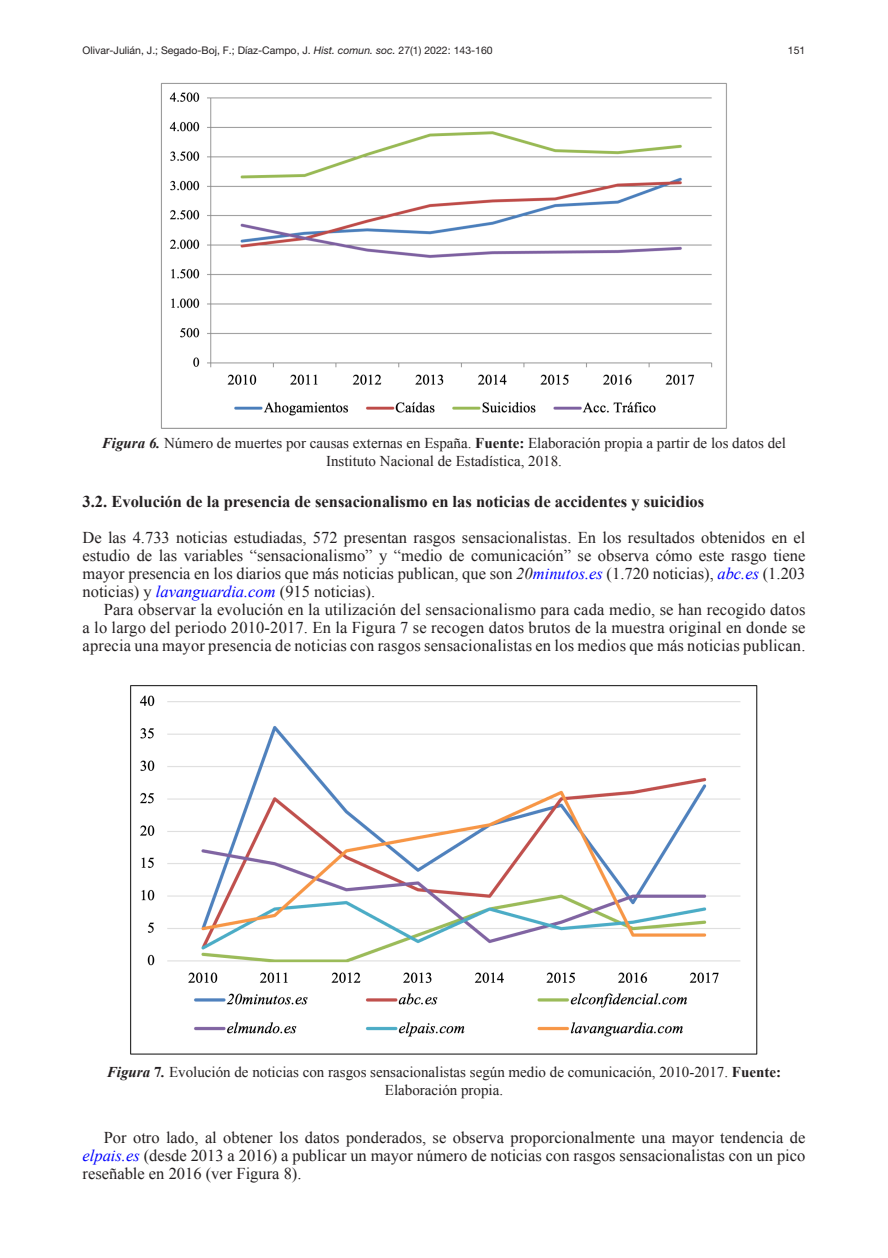
<style>
.page{position:relative;width:888px;height:1258px;background:#fff}
.page>*{position:absolute;margin:0;border:0;box-sizing:border-box;transform-origin:0 0}
.Normal1erParrafo{font:16.5px/18px "Times New Roman";color:#231f20;text-align:justify}
.Epigrafe_2nivel{font:700 16.5px "Times New Roman";color:#231f20}
.Pie_de_figuras{font:15px/18px "Times New Roman";color:#231f20;text-align:center}
.t1{font:10.5px "Helvetica Neue LT Pro";color:#231f20}
.s1{font-style:italic}
.s2{font-weight:700;font-style:italic}
.s3{font-weight:700}
.s4{font-style:italic;color:#00f}
</style>
<div class="page">
<img style="left:161px;top:83px;width:566px;height:346px">
<img style="left:130px;top:685px;width:628px;height:369px">
<p class="t1" style="left:83px;top:44px;width:412px">Olivar-Julián, J.; Segado-Boj, F.; Díaz-Campo, J. <span class="s1">Hist. comun. soc.</span> 27(1) 2022: 143-160</p>
<p class="t1" style="left:788px;top:44px;width:19px">151</p>
<p class="Pie_de_figuras" style="left:102px;top:434px;width:686px"><span class="s2">Figura 6.</span> Número de muertes por causas externas en España. <span class="s3">Fuente:</span> Elaboración propia a partir de los datos del<br>Instituto Nacional de Estadística, 2018.</p>
<p class="Epigrafe_2nivel" style="left:83px;top:490px;width:623px">3.2. Evolución de la presencia de sensacionalismo en las noticias de accidentes y suicidios</p>
<p class="Normal1erParrafo" style="left:83px;top:528px;width:724px">De las 4.733 noticias estudiadas, 572 presentan rasgos sensacionalistas. En los resultados obtenidos en el estudio de las variables “sensacionalismo” y “medio de comunicación” se observa cómo este rasgo tiene mayor presencia en los diarios que más noticias publican, que son <span class="s1">20</span><span class="s4">minutos.es</span> (1.720 noticias), <span class="s4">abc.es</span> (1.203 noticias) y <span class="s4">lavanguardia.com</span> (915 noticias).</p>
<p class="Normal1erParrafo" style="left:83px;top:600px;width:724px;text-indent:21px">Para observar la evolución en la utilización del sensacionalismo para cada medio, se han recogido datos a lo largo del periodo 2010-2017. En la Figura 7 se recogen datos brutos de la muestra original en donde se aprecia una mayor presencia de noticias con rasgos sensacionalistas en los medios que más noticias publican.</p>
<p class="Pie_de_figuras" style="left:107px;top:1062px;width:676px"><span class="s2">Figura</span> <span class="s3">7</span><span class="s2">.</span> Evolución de noticias con rasgos sensacionalistas según medio de comunicación, 2010-2017. <span class="s3">Fuente:<br></span>Elaboración propia.</p>
<p class="Normal1erParrafo" style="left:83px;top:1128px;width:724px;text-indent:21px">Por otro lado, al obtener los datos ponderados, se observa proporcionalmente una mayor tendencia de <span class="s4">elpais.es</span> (desde 2013 a 2016) a publicar un mayor número de noticias con rasgos sensacionalistas con un pico reseñable en 2016 (ver Figura 8).</p>
</div>
